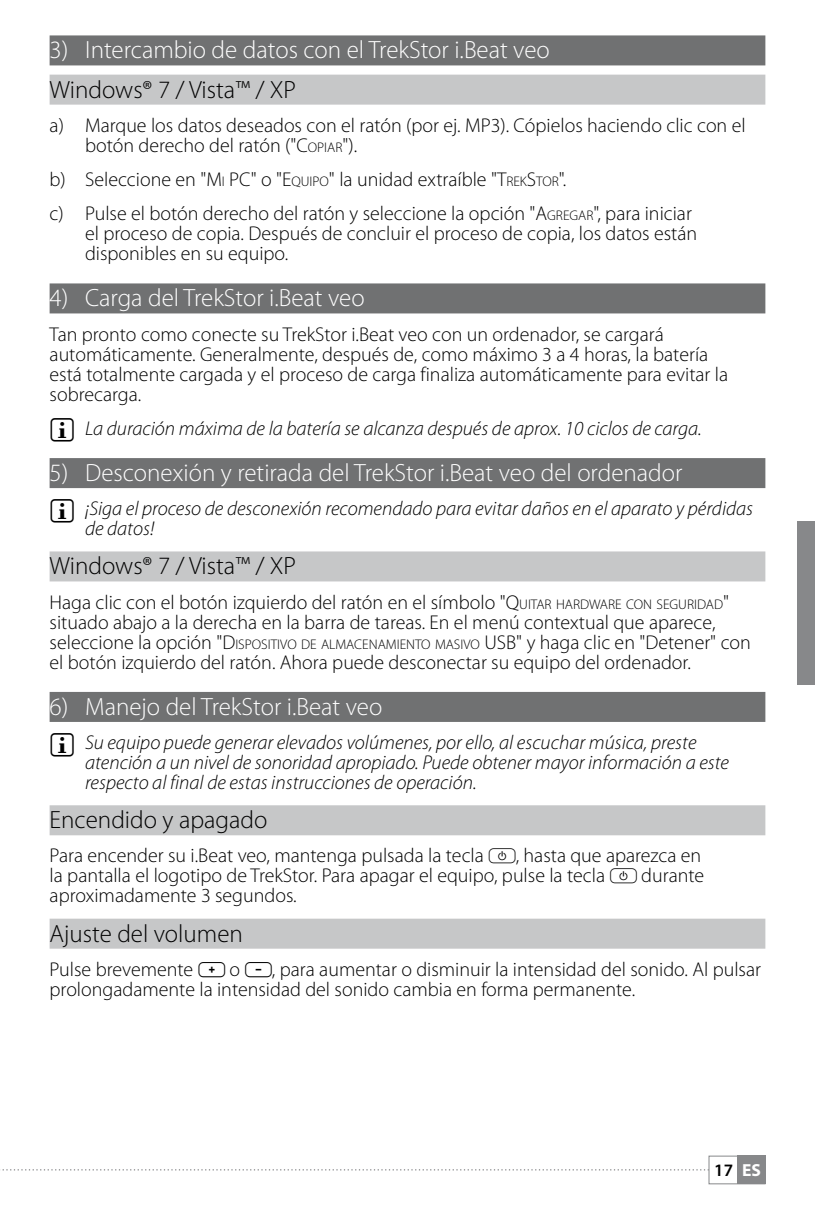
<style>
.page{position:relative;width:815px;height:1205px;background:#fff}
.page>*{position:absolute;margin:0;border:0;box-sizing:border-box;transform-origin:0 0}
.t1{font:300 25px "Myriad Pro";color:#fff}
.t2{font:300 25px "Myriad Pro";color:#000}
.t3{font:300 20px/20px "Myriad Pro";color:#000}
.t4{font:italic 300 20px/20px "Myriad Pro";color:#000}
.t5{font:600 17.5px "Myriad Pro";color:#000}
.s1{font-style:inherit}
.s2{font-size:14px}
.s3{font-weight:700;color:#fff}
</style>
<div class="page">
<div style="left:797px;top:521px;width:18px;height:163px;background:#87888a"></div>
<div style="left:737px;top:1156px;width:28px;height:28px;background:#87888a"></div>
<div style="left:709px;top:1156px;width:56px;height:28px;border:1px solid #87888a"></div>
<svg style="left:0;top:1169px;width:709px;height:1px"></svg>
<div style="left:50px;top:35px;width:715px;height:30px;background:#707172"></div>
<div style="left:50px;top:75px;width:715px;height:30px;background:#c6c7c8"></div>
<div style="left:50px;top:283px;width:715px;height:30px;background:#707172"></div>
<div style="left:50px;top:458px;width:715px;height:30px;background:#707172"></div>
<div style="left:50px;top:551px;width:715px;height:30px;background:#c6c7c8"></div>
<div style="left:50px;top:692px;width:715px;height:30px;background:#707172"></div>
<div style="left:50px;top:805px;width:715px;height:30px;background:#c6c7c8"></div>
<div style="left:50px;top:918px;width:715px;height:30px;background:#c6c7c8"></div>
<p class="t1" style="left:50px;top:36px;width:502px">3) Intercambio de datos con el TrekStor i.Beat veo</p>
<p class="t2" style="left:50px;top:75px;width:248px">Windows® 7 / Vista™ / XP</p>
<p class="t3" style="left:85px;top:115px;width:662px;text-indent:-35px">a) Marque los datos deseados con el ratón (por ej. MP3). Cópielos haciendo clic con el botón derecho del ratón ("<span class="s1">C</span><span class="s2">OPIAR</span>").</p>
<p class="t3" style="left:50px;top:162px;width:644px;line-height:34.2px">b) Seleccione en "<span class="s1">M</span> <span class="s2">I</span> <span class="s1">PC</span>" o "<span class="s1">E</span><span class="s2">QUIPO</span>" la unidad extraíble "<span class="s1">T</span><span class="s2">REK</span><span class="s1">S</span><span class="s2">TOR</span>".<br>c) Pulse el botón derecho del ratón y seleccione la opción "<span class="s1">A</span><span class="s2">GREGAR</span>", para iniciar</p>
<p class="t3" style="left:85px;top:224px;width:614px">el proceso de copia. Después de concluir el proceso de copia, los datos están disponibles en su equipo.</p>
<p class="t1" style="left:50px;top:284px;width:317px">4) Carga del TrekStor i.Beat veo</p>
<p class="t3" style="left:50px;top:324px;width:680px">Tan pronto como conecte su TrekStor i.Beat veo con un ordenador, se cargará automáticamente. Generalmente, después de, como máximo 3 a 4 horas, la batería está totalmente cargada y el proceso de carga finaliza automáticamente para evitar la sobrecarga.</p>
<p class="t4" style="left:85px;top:419px;width:618px">La duración máxima de la batería se alcanza después de aprox. 10 ciclos de carga.</p>
<p class="t1" style="left:50px;top:459px;width:634px">5) Desconexión y retirada del TrekStor i.Beat veo del ordenador</p>
<p class="t4" style="left:85px;top:499px;width:670px">¡Siga el proceso de desconexión recomendado para evitar daños en el aparato y pérdidas de datos!</p>
<p class="t2" style="left:50px;top:552px;width:248px">Windows® 7 / Vista™ / XP</p>
<p class="t3" style="left:50px;top:592px;width:703px">Haga clic con el botón izquierdo del ratón en el símbolo "<span class="s1">Q</span><span class="s2">UITAR HARDWARE CON SEGURIDAD</span>" situado abajo a la derecha en la barra de tareas. En el menú contextual que aparece, seleccione la opción "<span class="s1">D</span><span class="s2">ISPOSITIVO DE ALMACENAMIENTO MASIVO</span> <span class="s1">USB</span>" y haga clic en "Detener" con el botón izquierdo del ratón. Ahora puede desconectar su equipo del ordenador.</p>
<p class="t1" style="left:50px;top:693px;width:334px">6) Manejo del TrekStor i.Beat veo</p>
<p class="t4" style="left:85px;top:733px;width:645px">Su equipo puede generar elevados volúmenes, por ello, al escuchar música, preste atención a un nivel de sonoridad apropiado. Puede obtener mayor información a este respecto al final de estas instrucciones de operación.</p>
<p class="t2" style="left:50px;top:806px;width:219px">Encendido y apagado</p>
<p class="t3" style="left:50px;top:846px;width:436px">Para encender su i.Beat veo, mantenga pulsada la tecla</p>
<p class="t3" style="left:50px;top:846px;width:653px;text-indent:466px">, hasta que aparezca en la pantalla el logotipo de TrekStor. Para apagar el equipo, pulse la tecla</p>
<p class="t3" style="left:641px;top:866px;width:64px">durante</p>
<p class="t3" style="left:50px;top:886px;width:249px">aproximadamente 3 segundos.</p>
<p class="t2" style="left:50px;top:919px;width:195px">Ajuste del volumen</p>
<p class="t3" style="left:50px;top:959px;width:145px">Pulse brevemente</p>
<p class="t3" style="left:230px;top:959px;width:12px">o</p>
<p class="t3" style="left:50px;top:959px;width:713px;text-indent:222px">, para aumentar o disminuir la intensidad del sonido. Al pulsar prolongadamente la intensidad del sonido cambia en forma permanente.</p>
<p class="t5" style="left:714px;top:1158px;width:48px">17 <span class="s3">ES</span></p>
</div>
